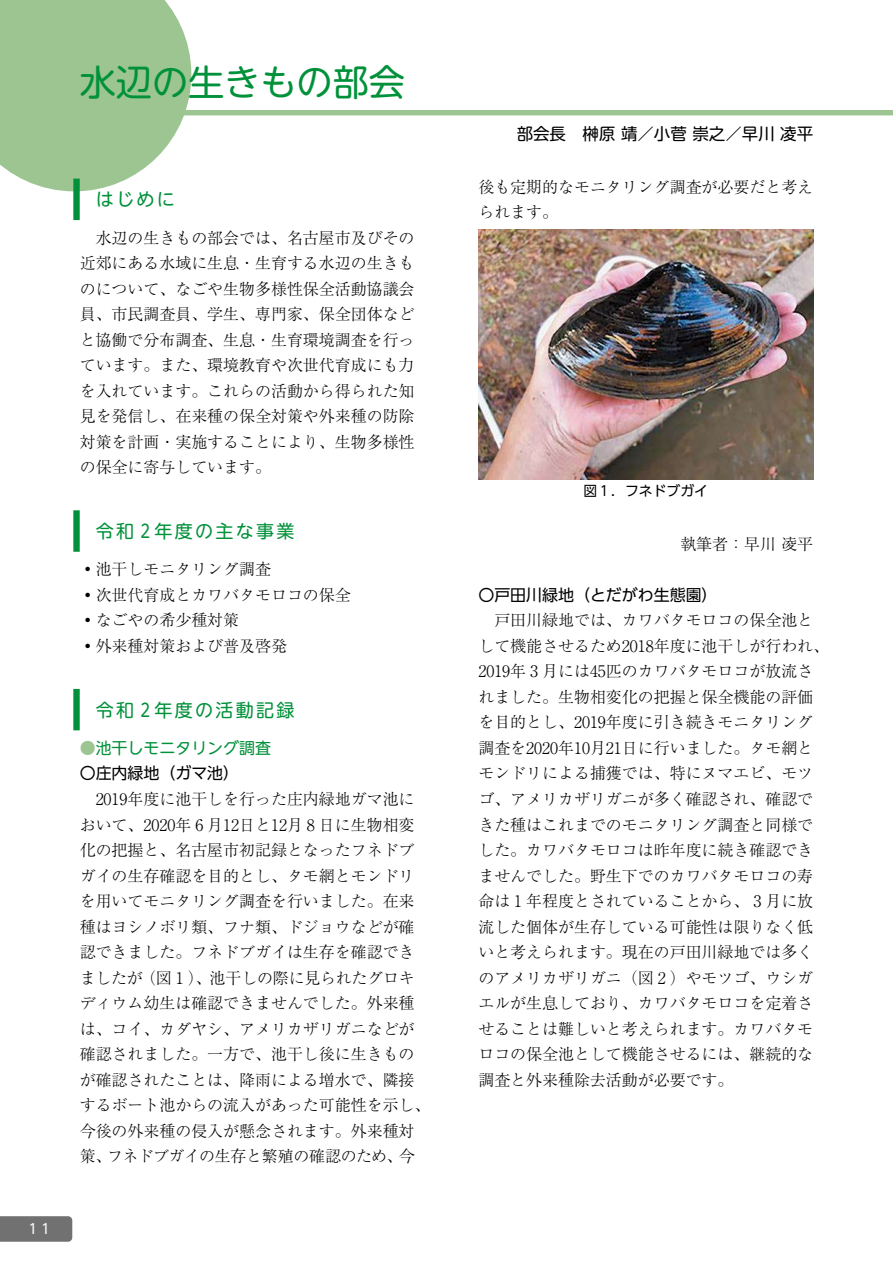
<style>
.page{position:relative;width:893px;height:1263px;background:#fff}
.page>*{position:absolute;margin:0;border:0;box-sizing:border-box;transform-origin:0 0}
.t1{font:36.15px "UD Shin M Go Pr 6";color:#00913a}
.t2{font:18px "UD Shin M Go Pr 6";letter-spacing:.125em;color:#00913a}
.t3{font:16.5px "UD Shin M Go Pr 6";color:#000}
.t4{font:300 15.9px/25.5px "Ryumin Pr 6";color:#000}
.t5{font:15.9px "UD Shin Go Pr 6";color:#000}
.t6{font:15.9px "UD Shin M Go Pr 6";color:#00913a}
.t7{font:13.8px "UD Shin Go Pr 6";color:#000}
.t8{font:13.8px "UD Shin Go Pr 6";color:#fff}
.s1{font-family:"Ryumin Pr 6";font-weight:300;color:#9cc591}
</style>
<div class="page">
<div style="left:0;top:110px;width:892px;height:5px;background:#9cc591"></div>
<svg style="left:0;top:0;width:191px;height:191px;background:#a6cb9d"></svg>
<div style="left:73px;top:179px;width:7px;height:41px;background:#00913a"></div>
<div style="left:73px;top:510px;width:7px;height:42px;background:#00913a"></div>
<div style="left:73px;top:689px;width:7px;height:41px;background:#00913a"></div>
<img style="left:478px;top:230px;width:335px;height:249px">
<svg style="left:0;top:1216px;width:72px;height:26px;background:#757474"></svg>
<h1 class="t1" style="left:80px;top:52px;width:327px">水辺の生きもの部会</h1>
<p class="t8" style="left:28px;top:1218px;width:23px">11</p>
<p class="t2" style="left:96px;top:184px;width:81px">はじめに</p>
<p class="t4" style="left:80px;top:224px;width:336px;text-align:justify;text-indent:16px">水辺の生きもの部会では、名古屋市及びその近郊にある水域に生息・生育する水辺の生きものについて、なごや生物多様性保全活動協議会員、市民調査員、学生、専門家、保全団体などと協働で分布調査、生息・生育環境調査を行っています。また、環境教育や次世代育成にも力を入れています。これらの活動から得られた知見を発信し、在来種の保全対策や外来種の防除対策を計画・実施することにより、生物多様性の保全に寄与しています。</p>
<p class="t2" style="left:96px;top:516px;width:200px">令和 2年度の主な事業</p>
<p class="t4" style="left:80px;top:556px;width:273px">◦池干しモニタリング調査<br>◦次世代育成とカワバタモロコの保全◦なごやの希少種対策<br>◦外来種対策および普及啓発</p>
<p class="t2" style="left:96px;top:695px;width:200px">令和 2年度の活動記録</p>
<p class="t6" style="left:80px;top:735px;width:193px"><span class="s1">●</span>池干しモニタリング調査</p>
<p class="t5" style="left:80px;top:760px;width:161px">〇庄内緑地（ガマ池）</p>
<p class="t4" style="left:80px;top:785px;width:352px;text-indent:16px">2019年度に池干しを行った庄内緑地ガマ池において、2020年 6 月12日と12月 8 日に生物相変化の把握と、名古屋市初記録となったフネドブガイの生存確認を目的とし、タモ網とモンドリを用いてモニタリング調査を行いました。在来種はヨシノボリ類、フナ類、ドジョウなどが確認できました。フネドブガイは生存を確認できましたが（図 1 ）、池干しの際に見られたグロキディウム幼生は確認できませんでした。外来種は、コイ、カダヤシ、アメリカザリガニなどが確認されました。一方で、池干し後に生きものが確認されたことは、降雨による増水で、隣接するボート池からの流入があった可能性を示し、今後の外来種の侵入が懸念されます。外来種対策、フネドブガイの生存と繁殖の確認のため、今</p>
<p class="t3" style="left:517px;top:120px;width:298px">部会長　榊原靖／小菅崇之／早川凌平</p>
<p class="t4" style="left:478px;top:173px;width:336px">後も定期的なモニタリング調査が必要だと考えられます。</p>
<p class="t7" style="left:584px;top:479px;width:126px">図 1 ．フネドブガイ</p>
<p class="t4" style="left:680px;top:530px;width:134px">執筆者：早川 凌平</p>
<p class="t5" style="left:478px;top:582px;width:241px">〇戸田川緑地（とだがわ生態園）</p>
<p class="t4" style="left:478px;top:607px;width:352px;text-indent:16px">戸田川緑地では、カワバタモロコの保全池として機能させるため2018年度に池干しが行われ、<br>2019年 3 月には45匹のカワバタモロコが放流されました。生物相変化の把握と保全機能の評価を目的とし、2019年度に引き続きモニタリング調査を2020年10月21日に行いました。タモ網とモンドリによる捕獲では、特にヌマエビ、モツゴ、アメリカザリガニが多く確認され、確認できた種はこれまでのモニタリング調査と同様でした。カワバタモロコは昨年度に続き確認できませんでした。野生下でのカワバタモロコの寿命は 1 年程度とされていることから、 3 月に放流した個体が生存している可能性は限りなく低いと考えられます。現在の戸田川緑地では多くのアメリカザリガニ（図 2 ）やモツゴ、ウシガエルが生息しており、カワバタモロコを定着させることは難しいと考えられます。カワバタモロコの保全池として機能させるには、継続的な調査と外来種除去活動が必要です。</p>
</div>
